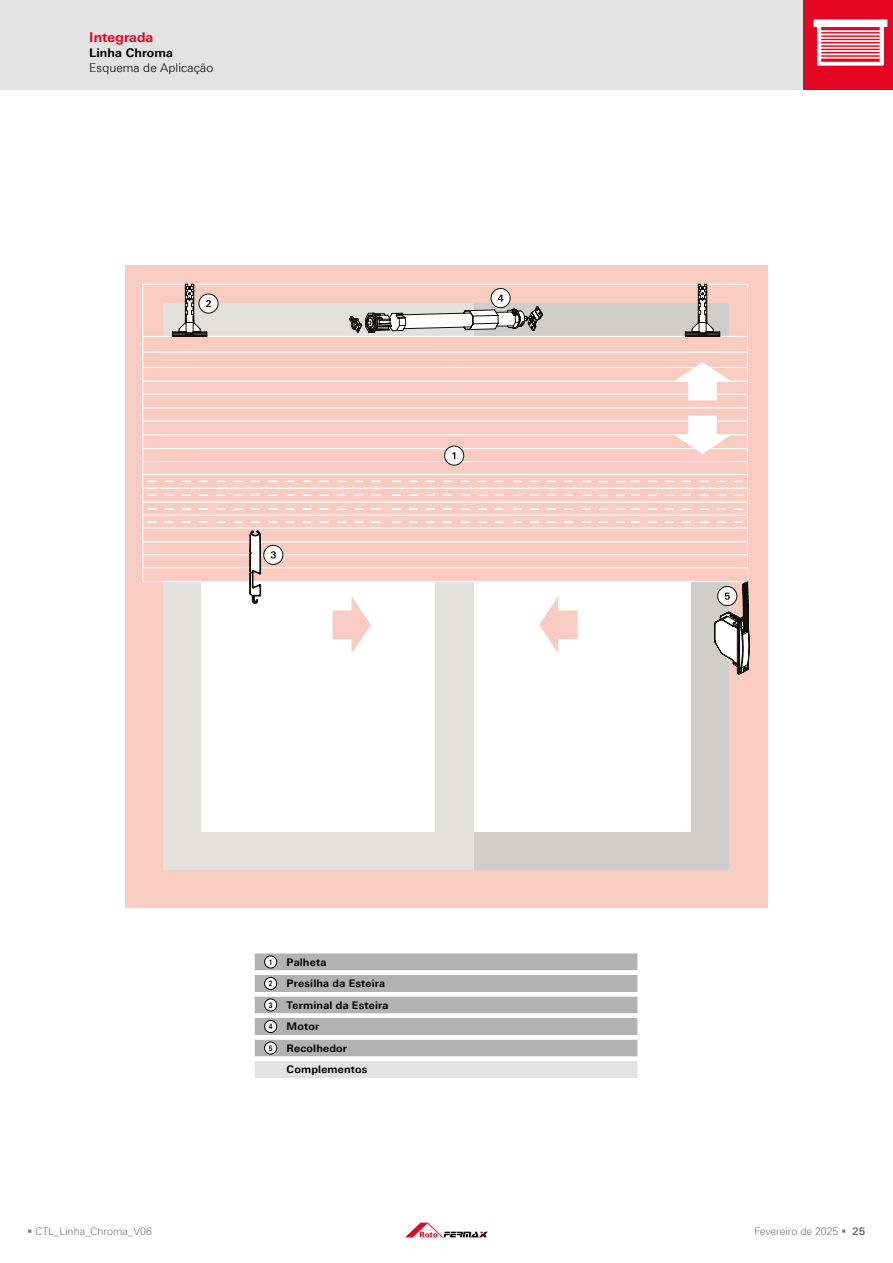
<style>
.page{position:relative;width:893px;height:1263px;background:#fff}
.page>*{position:absolute;margin:0;border:0;box-sizing:border-box;transform-origin:0 0}
.t1{font:700 13.5px "LT Univers Basic";letter-spacing:.005em;color:#e30521}
.t2{font:300 12px "LT Univers Basic";letter-spacing:.005em;color:#000}
.t3{font:700 12px "LT Univers Basic";letter-spacing:.005em;color:#000}
.t4{font:700 10.5px/21.5px "LT Univers Basic";letter-spacing:.015em;color:#000}
.t5{font:300 10.5px "LT Univers Basic";color:#747474}
.t6{font:700 7.5px "LT Univers Basic";color:#000;scale:.8 1}
.s1{font-weight:700}
</style>
<div class="page">
<div style="left:0;top:0;width:893px;height:89px;background:#e3e3e3"></div>
<div style="left:804px;top:0;width:89px;height:89px;background:#e30521"></div>
<svg style="left:405px;top:1222px;width:83px;height:15px"></svg>
<div style="left:125px;top:265px;width:642px;height:643px;background:#f8ccc1"></div>
<div style="left:419px;top:303px;width:310px;height:567px;background:#d0cdcd"></div>
<div style="left:458px;top:342px;width:233px;height:489px;background:#fff"></div>
<div style="left:163px;top:303px;width:311px;height:567px;background:#e3e0e0"></div>
<div style="left:201px;top:342px;width:233px;height:489px;background:#fff"></div>
<div style="left:143px;top:367px;width:605px;height:15px;background:#f8ccc1;border:1px solid #fff"></div>
<div style="left:143px;top:381px;width:605px;height:14px;background:#f8ccc1;border:1px solid #fff"></div>
<div style="left:143px;top:394px;width:605px;height:14px;background:#f8ccc1;border:1px solid #fff"></div>
<div style="left:143px;top:408px;width:605px;height:14px;background:#f8ccc1;border:1px solid #fff"></div>
<div style="left:143px;top:421px;width:605px;height:14px;background:#f8ccc1;border:1px solid #fff"></div>
<div style="left:143px;top:434px;width:605px;height:15px;background:#f8ccc1;border:1px solid #fff"></div>
<div style="left:143px;top:448px;width:605px;height:15px;background:#f8ccc1;border:1px solid #fff"></div>
<div style="left:143px;top:461px;width:605px;height:15px;background:#f8ccc1;border:1px solid #fff"></div>
<div style="left:143px;top:474px;width:605px;height:15px;background:#f8ccc1;border:1px solid #fff"></div>
<div style="left:143px;top:488px;width:605px;height:14px;background:#f8ccc1;border:1px solid #fff"></div>
<div style="left:143px;top:502px;width:605px;height:14px;background:#f8ccc1;border:1px solid #fff"></div>
<div style="left:143px;top:515px;width:605px;height:14px;background:#f8ccc1;border:1px solid #fff"></div>
<div style="left:143px;top:528px;width:605px;height:14px;background:#f8ccc1;border:1px solid #fff"></div>
<div style="left:143px;top:542px;width:605px;height:14px;background:#f8ccc1;border:1px solid #fff"></div>
<div style="left:143px;top:554px;width:605px;height:15px;background:#f8ccc1;border:1px solid #fff"></div>
<div style="left:143px;top:567px;width:605px;height:15px;background:#f8ccc1;border:1px solid #fff"></div>
<div style="left:143px;top:352px;width:605px;height:16px;background:#f8ccc1;border:1px solid #fff"></div>
<div style="left:143px;top:336px;width:605px;height:16px;background:#f8ccc1;border:1px solid #fff"></div>
<svg style="left:332px;top:596px;width:39px;height:57px"></svg>
<svg style="left:539px;top:596px;width:38px;height:57px"></svg>
<svg style="left:443px;top:521px;width:9px;height:2px"></svg>
<svg style="left:426px;top:521px;width:9px;height:2px"></svg>
<svg style="left:409px;top:521px;width:8px;height:2px"></svg>
<svg style="left:392px;top:521px;width:8px;height:2px"></svg>
<svg style="left:320px;top:521px;width:8px;height:2px"></svg>
<svg style="left:303px;top:521px;width:8px;height:2px"></svg>
<svg style="left:286px;top:521px;width:8px;height:2px"></svg>
<svg style="left:269px;top:521px;width:8px;height:2px"></svg>
<svg style="left:199px;top:521px;width:8px;height:2px"></svg>
<svg style="left:182px;top:521px;width:8px;height:2px"></svg>
<svg style="left:165px;top:521px;width:8px;height:2px"></svg>
<svg style="left:148px;top:521px;width:8px;height:2px"></svg>
<div style="left:143px;top:284px;width:605px;height:53px;border:1px solid #fff"></div>
<div style="left:445px;top:446px;width:19px;height:19px;background:#fff;border-radius:50%"></div>
<div style="left:444px;top:446px;width:20px;height:19px;border:1px solid #11100b;border-radius:50%"></div>
<svg style="left:452px;top:452px;width:3px;height:7px"></svg>
<div style="left:264px;top:545px;width:19px;height:19px;background:#fff;border-radius:50%"></div>
<div style="left:263px;top:545px;width:20px;height:20px;border:1px solid #11100b;border-radius:50%"></div>
<svg style="left:271px;top:551px;width:5px;height:7px"></svg>
<div style="left:199px;top:294px;width:19px;height:19px;background:#fff;border-radius:50%"></div>
<div style="left:199px;top:294px;width:19px;height:19px;border:1px solid #11100b;border-radius:50%"></div>
<svg style="left:491px;top:288px;width:19px;height:20px"></svg>
<div style="left:491px;top:288px;width:19px;height:20px;border:1px solid #11100b;border-radius:50%"></div>
<svg style="left:349px;top:295px;width:194px;height:38px"></svg>
<svg style="left:714px;top:581px;width:36px;height:93px"></svg>
<svg style="left:685px;top:284px;width:35px;height:53px"></svg>
<svg style="left:172px;top:284px;width:39px;height:53px"></svg>
<svg style="left:249px;top:530px;width:12px;height:74px"></svg>
<svg style="left:674px;top:416px;width:57px;height:38px"></svg>
<svg style="left:674px;top:362px;width:57px;height:38px"></svg>
<svg style="left:255px;top:953px;width:382px;height:125px"></svg>
<div style="left:265px;top:956px;width:12px;height:12px;background:#fff;border-radius:50%"></div>
<div style="left:264px;top:955px;width:13px;height:13px;border:1px solid #000;border-radius:50%"></div>
<div style="left:265px;top:977px;width:12px;height:12px;background:#fff;border-radius:50%"></div>
<div style="left:264px;top:977px;width:13px;height:13px;border:1px solid #000;border-radius:50%"></div>
<div style="left:265px;top:999px;width:12px;height:12px;background:#fff;border-radius:50%"></div>
<div style="left:264px;top:998px;width:13px;height:13px;border:1px solid #000;border-radius:50%"></div>
<div style="left:265px;top:1020px;width:12px;height:12px;background:#fff;border-radius:50%"></div>
<div style="left:264px;top:1020px;width:13px;height:13px;border:1px solid #000;border-radius:50%"></div>
<div style="left:265px;top:1042px;width:12px;height:12px;background:#fff;border-radius:50%"></div>
<div style="left:264px;top:1041px;width:13px;height:13px;border:1px solid #000;border-radius:50%"></div>
<svg style="left:813px;top:19px;width:74px;height:47px"></svg>
<p class="t1" style="left:89px;top:29px;width:66px">Integrada</p>
<p class="t3" style="left:89px;top:45px;width:85px">Linha Chroma</p>
<p class="t2" style="left:89px;top:60px;width:126px">Esquema de Aplicação</p>
<p class="t6" style="left:269px;top:957px;width:6px">1</p>
<p class="t4" style="left:287px;top:951px;width:41px">Palheta</p>
<p class="t6" style="left:269px;top:979px;width:6px">2</p>
<p class="t4" style="left:287px;top:973px;width:100px">Presilha da Esteira</p>
<p class="t6" style="left:269px;top:1000px;width:6px">3</p>
<p class="t4" style="left:287px;top:994px;width:103px">Terminal da Esteira</p>
<p class="t6" style="left:269px;top:1022px;width:6px">4</p>
<p class="t4" style="left:287px;top:1016px;width:34px">Motor</p>
<p class="t6" style="left:269px;top:1043px;width:6px">5</p>
<p class="t4" style="left:287px;top:1037px;width:82px">Recolhedor<br>Complementos</p>
<p class="t5" style="left:28px;top:1225px;width:126px">▪ CTL_Linha_Chroma_V06</p>
<p class="t5" style="left:754px;top:1225px;width:112px">Fevereiro de 2025 ▪ <span class="s1">25</span></p>
</div>
